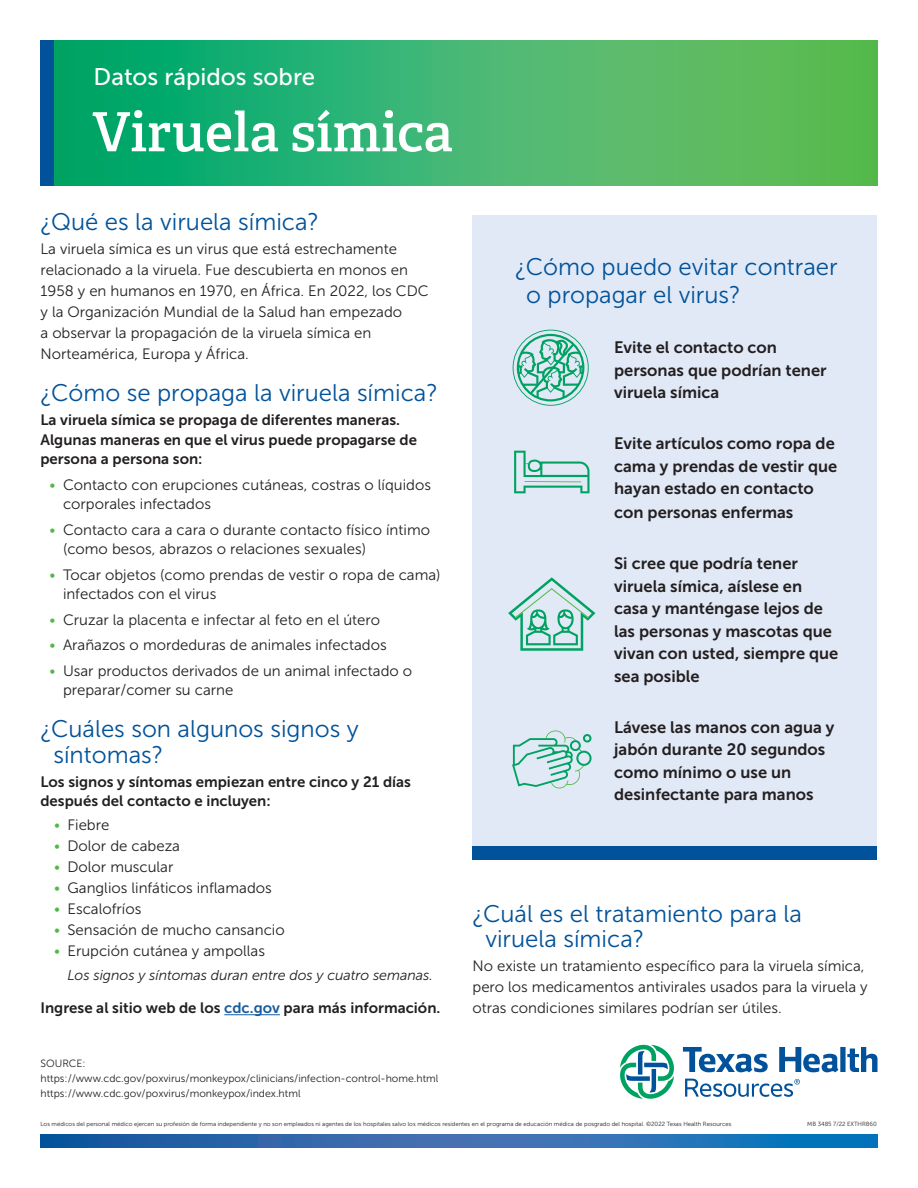
<style>
.page{position:relative;width:918px;height:1188px;background:#fff}
.page>*{position:absolute;margin:0;border:0;box-sizing:border-box;transform-origin:0 0}
.t1{font:600 54px "Adelle";color:#fff}
.t2{font:24px "Museo Sans 300";color:#01529a}
.t3{font:24px "Museo Sans 500";color:#fff}
.t4{font:16.5px/22.5px "Museo Sans 700";color:#231f20}
.t5{font:15px/21px "Museo Sans 300";color:#231f20}
.t6{font:15px/19.5px "Museo Sans 700";color:#231f20}
.t7{font:italic 14.25px "Museo Sans 300";letter-spacing:-.005em;color:#231f20}
.t8{font:10.5px "Museo Sans 300";color:#231f20}
.t9{font:6px "Museo Sans 300";color:#231f20}
.s1{color:#51b948}
.s2{color:#175d9e}
</style>
<div class="page">
<div style="left:472px;top:215px;width:406px;height:631px;background:#e1e9f6"></div>
<svg style="left:54px;top:40px;width:824px;height:146px;background:#39b46a"></svg>
<div style="left:40px;top:40px;width:14px;height:146px;background:#01529a"></div>
<div style="left:472px;top:846px;width:406px;height:13px;background:#01529a"></div>
<hr style="left:224px;top:1014px;width:56px;height:1px;background:#175d9e">
<svg style="left:620px;top:1044px;width:54px;height:55px"></svg>
<svg style="left:683px;top:1047px;width:85px;height:25px"></svg>
<svg style="left:779px;top:1047px;width:60px;height:25px"></svg>
<div style="left:840px;top:1047px;width:6px;height:25px;background:#01529a"></div>
<svg style="left:847px;top:1047px;width:31px;height:25px"></svg>
<svg style="left:685px;top:1079px;width:115px;height:18px"></svg>
<svg style="left:40px;top:1134px;width:838px;height:14px;background:#286baf"></svg>
<svg style="left:514px;top:451px;width:75px;height:42px"></svg>
<svg style="left:512px;top:730px;width:80px;height:58px"></svg>
<svg style="left:508px;top:577px;width:87px;height:74px"></svg>
<svg style="left:513px;top:330px;width:76px;height:76px"></svg>
<p class="t3" style="left:94px;top:64px;width:223px">Datos rápidos sobre</p>
<p class="t1" style="left:92px;top:98px;width:362px">Viruela símica</p>
<p class="t2" style="left:40px;top:209px;width:280px">¿Qué es la viruela símica?</p>
<p class="t5" style="left:40px;top:239px;width:390px">La viruela símica es un virus que está estrechamente relacionado a la viruela. Fue descubierta en monos en 1958 y en humanos en 1970, en África. En 2022, los CDC y la Organización Mundial de la Salud han empezado<br>a observar la propagación de la viruela símica en Norteamérica, Europa y África.</p>
<p class="t2" style="left:40px;top:380px;width:399px">¿Cómo se propaga la viruela símica?</p>
<p class="t6" style="left:40px;top:410px;width:378px">La viruela símica se propaga de diferentes maneras.<br>Algunas maneras en que el virus puede propagarse de persona a persona son:</p>
<p class="t5" style="left:63px;top:475px;width:370px;line-height:19.5px;text-indent:-14px"><span class="s1">•</span> Contacto con erupciones cutáneas, costras o líquidos corporales infectados</p>
<p class="t5" style="left:63px;top:520px;width:369px;line-height:19.5px;text-indent:-14px"><span class="s1">•</span> Contacto cara a cara o durante contacto físico íntimo (como besos, abrazos o relaciones sexuales)</p>
<p class="t5" style="left:63px;top:565px;width:379px;line-height:19.5px;text-indent:-14px"><span class="s1">•</span> Tocar objetos (como prendas de vestir o ropa de cama) infectados con el virus</p>
<p class="t5" style="left:50px;top:609px;width:332px"><span class="s1">•</span> Cruzar la placenta e infectar al feto en el útero</p>
<p class="t5" style="left:50px;top:635px;width:339px"><span class="s1">•</span> Arañazos o mordeduras de animales infectados</p>
<p class="t5" style="left:63px;top:661px;width:351px;line-height:19.5px;text-indent:-14px"><span class="s1">•</span> Usar productos derivados de un animal infectado o preparar/comer su carne</p>
<p class="t2" style="left:40px;top:716px;width:320px">¿Cuáles son algunos signos y</p>
<p class="t2" style="left:53px;top:742px;width:112px">síntomas?</p>
<p class="t6" style="left:40px;top:772px;width:372px">Los signos y síntomas empiezan entre cinco y 21 días después del contacto e incluyen:</p>
<p class="t5" style="left:54px;top:815px;width:57px"><span class="s1">•</span> Fiebre</p>
<p class="t5" style="left:54px;top:836px;width:128px"><span class="s1">•</span> Dolor de cabeza</p>
<p class="t5" style="left:54px;top:857px;width:121px"><span class="s1">•</span> Dolor muscular</p>
<p class="t5" style="left:54px;top:878px;width:219px"><span class="s1">•</span> Ganglios linfáticos inflamados</p>
<p class="t5" style="left:54px;top:899px;width:89px"><span class="s1">•</span> Escalofríos</p>
<p class="t5" style="left:54px;top:920px;width:232px"><span class="s1">•</span> Sensación de mucho cansancio</p>
<p class="t5" style="left:54px;top:941px;width:213px"><span class="s1">•</span> Erupción cutánea y ampollas</p>
<p class="t7" style="left:68px;top:968px;width:367px">Los signos y síntomas duran entre dos y cuatro semanas.</p>
<p class="t6" style="left:40px;top:998px;width:401px">Ingrese al sitio web de los <span class="s2">cdc.gov</span> para más información.</p>
<p class="t8" style="left:40px;top:1058px;width:47px">SOURCE:</p>
<p class="t8" style="left:40px;top:1073px;width:399px">https://www.cdc.gov/poxvirus/monkeypox/clinicians/infection-control-home.html</p>
<p class="t8" style="left:40px;top:1088px;width:262px">https://www.cdc.gov/poxvirus/monkeypox/index.html</p>
<p class="t2" style="left:515px;top:254px;width:324px">¿Cómo puedo evitar contraer</p>
<p class="t2" style="left:526px;top:282px;width:216px">o propagar el virus?</p>
<p class="t4" style="left:614px;top:336px;width:214px">Evite el contacto con personas que podrían tener viruela símica</p>
<p class="t4" style="left:614px;top:432px;width:225px">Evite artículos como ropa de cama y prendas de vestir que hayan estado en contacto</p>
<p class="t4" style="left:614px;top:501px;width:181px">con personas enfermas</p>
<p class="t4" style="left:614px;top:552px;width:226px">Si cree que podría tener viruela símica, aíslese en casa y manténgase lejos de las personas y mascotas que vivan con usted, siempre que sea posible</p>
<p class="t4" style="left:614px;top:716px;width:222px">Lávese las manos con agua y jabón durante 20 segundos como mínimo o use un desinfectante para manos</p>
<p class="t2" style="left:472px;top:901px;width:331px">¿Cuál es el tratamiento para la</p>
<p class="t2" style="left:485px;top:926px;width:160px">viruela símica?</p>
<p class="t5" style="left:472px;top:956px;width:397px">No existe un tratamiento específico para la viruela símica, pero los medicamentos antivirales usados para la viruela y otras condiciones similares podrían ser útiles.</p>
<p class="t9" style="left:40px;top:1121px;width:692px">Los médicos del personal médico ejercen su profesión de forma independiente y no son empleados ni agentes de los hospitales salvo los médicos residentes en el programa de educación médica de posgrado del hospital. ©2022 Texas Health Resources</p>
<p class="t9" style="left:807px;top:1121px;width:71px">MB 3485 7/22 EXTHR860</p>
</div>
